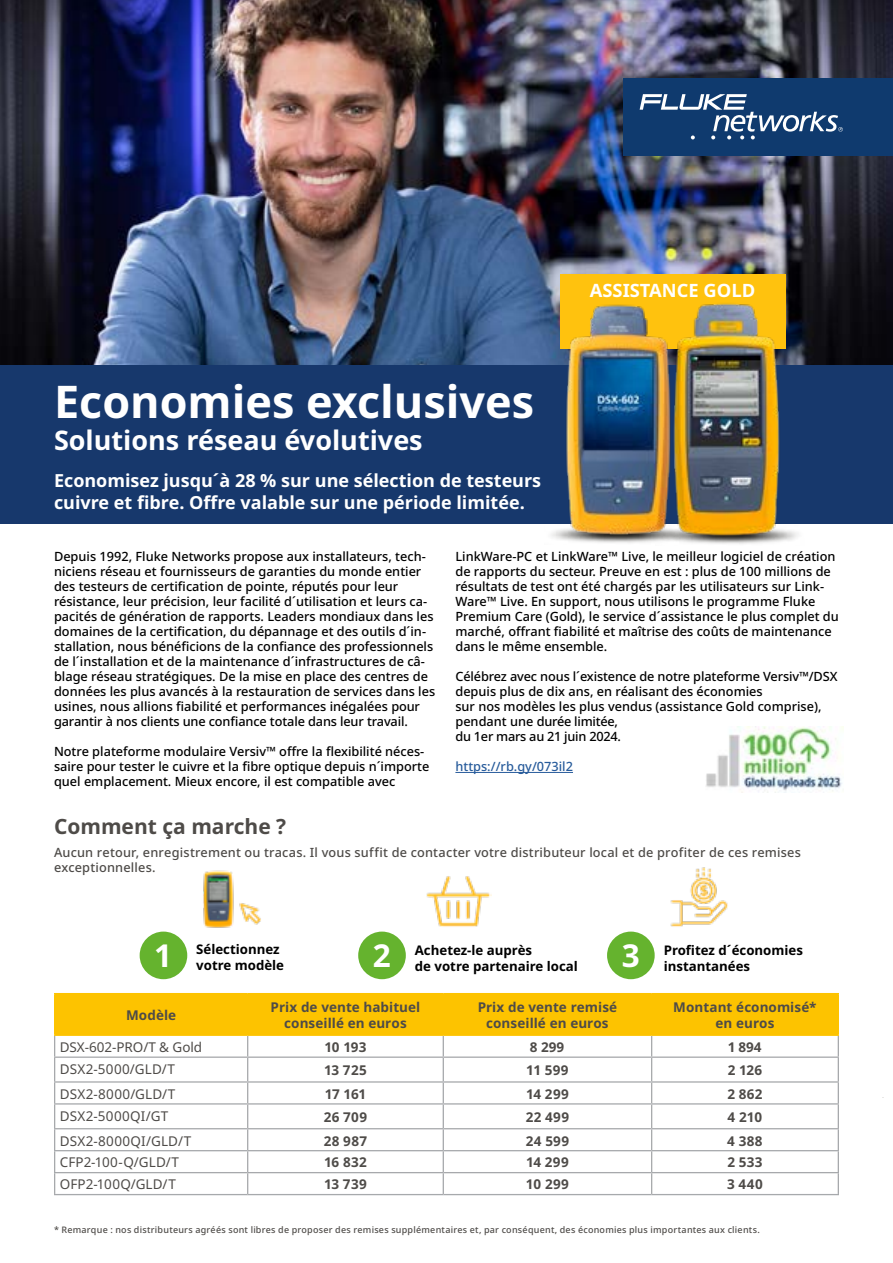
<style>
.page{position:relative;width:893px;height:1263px;background:#fff}
.page>*{position:absolute;margin:0;border:0;box-sizing:border-box;transform-origin:0 0}
.t1{font:700 45px "Noto Sans";color:#fff}
.t2{font:700 31.5px "Noto Sans";color:#fff}
.t3{font:700 27px "Noto Sans";color:#fff}
.t4{font:700 21px "Noto Sans";color:#4e4b48}
.t5{font:700 18.3px "Noto Sans";color:#fff}
.t6{font:700 18px/22.5px "Noto Sans";color:#fff}
.t7{font:700 13.5px/16.2px "Noto Sans";letter-spacing:.005em;color:#4e4b48;text-align:center}
.t8{font:13.5px "Noto Sans";letter-spacing:.01em;color:#4e4b48}
.t9{font:700 13.2px/15.9px "Noto Sans";color:#000}
.t10{font:500 12.75px/15px "Noto Sans";color:#000}
.t11{font:500 12.75px/15px "Noto Sans";letter-spacing:.015em;color:#4e4b48}
.t12{font:500 12.75px "Noto Sans";color:#275b9b}
.t13{font:500 9px "Noto Sans";letter-spacing:.025em;color:#4e4b48}
</style>
<div class="page">
<img style="left:706px;top:727px;width:137px;height:66px">
<img style="left:0;top:0;width:893px;height:365px">
<div style="left:0;top:365px;width:893px;height:159px;background:#17386c"></div>
<img style="left:203px;top:870px;width:58px;height:58px">
<div style="left:140px;top:931px;width:47px;height:48px;background:#65b32e;border-radius:50%"></div>
<div style="left:624px;top:78px;width:269px;height:78px;background:#0f3a6e"></div>
<svg style="left:640px;top:94px;width:203px;height:46px"></svg>
<svg style="left:54px;top:994px;width:785px;height:200px"></svg>
<hr style="left:54px;top:1194px;width:194px;height:1px;background:#a7a9ac">
<hr style="left:248px;top:1194px;width:195px;height:1px;background:#a7a9ac">
<hr style="left:443px;top:1194px;width:209px;height:1px;background:#a7a9ac">
<hr style="left:652px;top:1194px;width:187px;height:1px;background:#a7a9ac">
<hr style="left:54px;top:993px;width:194px;height:1px;background:#fdc300">
<hr style="left:54px;top:994px;width:1px;height:40px;background:#fdc300">
<hr style="left:248px;top:993px;width:195px;height:1px;background:#fdc300">
<hr style="left:247px;top:994px;width:1px;height:40px;background:#fdc300">
<hr style="left:443px;top:993px;width:209px;height:1px;background:#fdc300">
<hr style="left:443px;top:994px;width:1px;height:40px;background:#fdc300">
<hr style="left:652px;top:993px;width:187px;height:1px;background:#fdc300">
<hr style="left:651px;top:994px;width:1px;height:40px;background:#fdc300">
<hr style="left:838px;top:994px;width:1px;height:40px;background:#fdc300">
<hr style="left:54px;top:1034px;width:194px;height:2px;background:#fdc300">
<hr style="left:248px;top:1034px;width:195px;height:2px;background:#fdc300">
<hr style="left:443px;top:1034px;width:209px;height:2px;background:#fdc300">
<hr style="left:652px;top:1034px;width:187px;height:2px;background:#fdc300">
<img style="left:426px;top:876px;width:66px;height:51px">
<div style="left:358px;top:931px;width:48px;height:48px;background:#65b32e;border-radius:50%"></div>
<img style="left:670px;top:867px;width:58px;height:60px">
<div style="left:607px;top:931px;width:48px;height:48px;background:#65b32e;border-radius:50%"></div>
<div style="left:560px;top:274px;width:225px;height:74px;background:#ffc20e"></div>
<img style="left:562px;top:304px;width:92px;height:240px">
<img style="left:654px;top:286px;width:145px;height:258px">
<hr style="left:455px;top:772px;width:118px;height:1px;background:#275b9b">
<h1 class="t1" style="left:54px;top:376px;width:482px">Economies exclusives</h1>
<h3 class="t3" style="left:54px;top:425px;width:370px">Solutions réseau évolutives</h3>
<h3 class="t6" style="left:54px;top:469px;width:489px">Economisez jusqu´à 28 % sur une sélection de testeurs cuivre et fibre. Offre valable sur une période limitée.</h3>
<h3 class="t5" style="left:590px;top:280px;width:167px">ASSISTANCE GOLD</h3>
<p class="t10" style="left:54px;top:549px;width:383px">Depuis 1992, Fluke Networks propose aux installateurs, tech&shy;niciens réseau et fournisseurs de garanties du monde entier des testeurs de certification de pointe, réputés pour leur résistance, leur précision, leur facilité d´utilisation et leurs ca&shy;pacités de génération de rapports. Leaders mondiaux dans les domaines de la certification, du dépannage et des outils d´in&shy;stallation, nous bénéficions de la confiance des professionnels de l´installation et de la maintenance d´infrastructures de câ&shy;blage réseau stratégiques. De la mise en place des centres de données les plus avancés à la restauration de services dans les usines, nous allions fiabilité et performances inégalées pour garantir à nos clients une confiance totale dans leur travail.</p>
<p class="t10" style="left:54px;top:744px;width:377px">Notre plateforme modulaire Versiv™ offre la flexibilité néces&shy;saire pour tester le cuivre et la fibre optique depuis n´importe quel emplacement. Mieux encore, il est compatible avec</p>
<h3 class="t4" style="left:54px;top:814px;width:234px">Comment ça marche ?</h3>
<p class="t10" style="left:455px;top:549px;width:385px">LinkWare-PC et LinkWare™ Live, le meilleur logiciel de création de rapports du secteur. Preuve en est : plus de 100 millions de résultats de test ont été chargés par les utilisateurs sur Link-Ware™ Live. En support, nous utilisons le programme Fluke Premium Care (Gold), le service d´assistance le plus complet du marché, offrant fiabilité et maîtrise des coûts de maintenance dans le même ensemble.</p>
<p class="t10" style="left:455px;top:669px;width:383px">Célébrez avec nous l´existence de notre plateforme Versiv™/DSX depuis plus de dix ans, en réalisant des économies<br>sur nos modèles les plus vendus (assistance Gold comprise), pendant une durée limitée,<br>du 1er mars au 21 juin 2024.</p>
<p class="t12" style="left:455px;top:759px;width:119px">https://rb.gy/073il2</p>
<p class="t11" style="left:54px;top:845px;width:748px">Aucun retour, enregistrement ou tracas. Il vous suffit de contacter votre distributeur local et de profiter de ces remises exceptionnelles.</p>
<h2 class="t2" style="left:154px;top:938px;width:20px">1</h2>
<p class="t9" style="left:196px;top:941px;width:89px">Sélectionnez votre modèle</p>
<h2 class="t2" style="left:373px;top:938px;width:20px">2</h2>
<p class="t9" style="left:415px;top:943px;width:165px">Achetez-le auprès<br>de votre partenaire local</p>
<h2 class="t2" style="left:622px;top:938px;width:20px">3<sup>3</sup></h2>
<p class="t9" style="left:664px;top:943px;width:141px">Profitez d´économies instantanées</p>
<p class="t7" style="left:126px;top:1007px;width:52px">Modèle</p>
<p class="t7" style="left:271px;top:999px;width:151px">Prix de vente habituel conseillé en euros</p>
<p class="t7" style="left:478px;top:999px;width:141px">Prix de vente remisé conseillé en euros</p>
<p class="t7" style="left:673px;top:999px;width:145px">Montant économisé* en euros</p>
<p class="t8" style="left:60px;top:1039px;width:144px">DSX-602-PRO/T &amp; Gold</p>
<p class="t7" style="left:324px;top:1039px;width:44px">10 193</p>
<p class="t7" style="left:530px;top:1039px;width:36px">8 299</p>
<p class="t7" style="left:728px;top:1039px;width:35px">1 894</p>
<p class="t8" style="left:60px;top:1061px;width:117px">DSX2-5000/GLD/T</p>
<p class="t7" style="left:324px;top:1062px;width:44px">13 725</p>
<p class="t7" style="left:526px;top:1062px;width:44px">11 599</p>
<p class="t7" style="left:728px;top:1062px;width:36px">2 126</p>
<p class="t8" style="left:60px;top:1086px;width:117px">DSX2-8000/GLD/T</p>
<p class="t7" style="left:325px;top:1086px;width:43px">17 161</p>
<p class="t7" style="left:526px;top:1086px;width:44px">14 299</p>
<p class="t7" style="left:727px;top:1086px;width:37px">2 862</p>
<p class="t8" style="left:60px;top:1108px;width:110px">DSX2-5000QI/GT</p>
<p class="t7" style="left:324px;top:1109px;width:45px">26 709</p>
<p class="t7" style="left:526px;top:1109px;width:45px">22 499</p>
<p class="t7" style="left:728px;top:1109px;width:36px">4 210</p>
<p class="t8" style="left:60px;top:1133px;width:133px">DSX2-8000QI/GLD/T</p>
<p class="t7" style="left:324px;top:1133px;width:45px">28 987</p>
<p class="t7" style="left:526px;top:1133px;width:45px">24 599</p>
<p class="t7" style="left:727px;top:1133px;width:37px">4 388</p>
<p class="t8" style="left:60px;top:1155px;width:121px">CFP2-100-Q/GLD/T</p>
<p class="t7" style="left:324px;top:1155px;width:44px">16 832</p>
<p class="t7" style="left:526px;top:1155px;width:44px">14 299</p>
<p class="t7" style="left:727px;top:1155px;width:37px">2 533</p>
<p class="t8" style="left:60px;top:1177px;width:118px">OFP2-100Q/GLD/T</p>
<p class="t7" style="left:324px;top:1177px;width:44px">13 739</p>
<p class="t7" style="left:526px;top:1177px;width:45px">10 299</p>
<p class="t7" style="left:727px;top:1177px;width:37px">3 440</p>
<p class="t13" style="left:54px;top:1225px;width:707px">* Remarque : nos distributeurs agréés sont libres de proposer des remises supplémentaires et, par conséquent, des économies plus importantes aux clients.</p>
</div>
